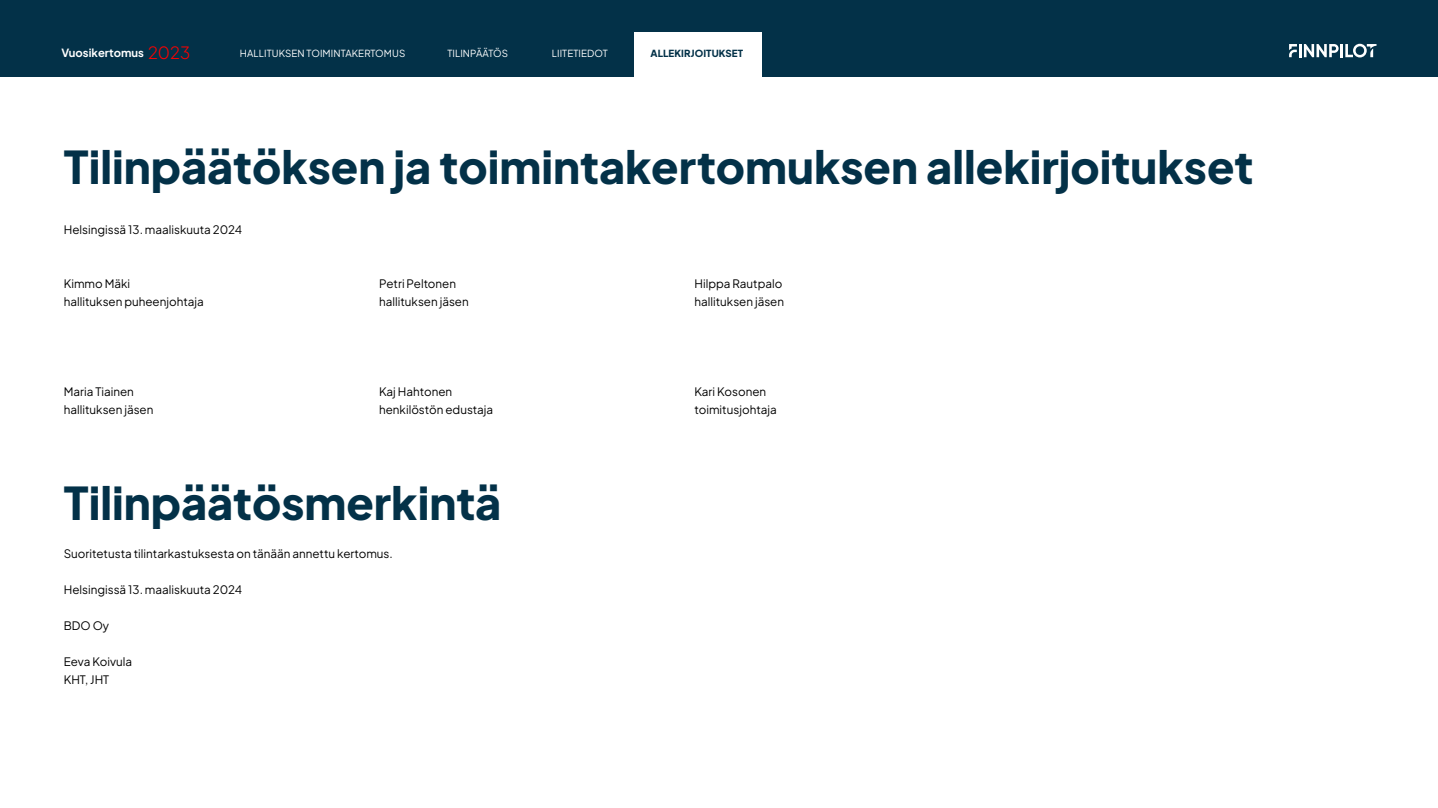
<style>
.page{position:relative;width:1438px;height:808px;background:#fff}
.page>*{position:absolute;margin:0;border:0;box-sizing:border-box;transform-origin:0 0}
.H2_tp_black{font:800 45px "Plus Jakarta Sans";color:#033148}
.base{font:11.7px/18px "Plus Jakarta Sans";color:#000}
.t1{font:700 11.25px "Plus Jakarta Sans";color:#fff}
.t2{font:9.75px "Plus Jakarta Sans";letter-spacing:.01em;color:#fff}
.t3{font:800 9.75px "Plus Jakarta Sans";letter-spacing:.01em;color:#033148}
.s1{font-weight:400;font-size:16.8px;color:#f00}
</style>
<div class="page">
<div style="left:0;top:0;width:1437px;height:76px;background:#033148"></div>
<svg style="left:1289px;top:44px;width:87px;height:13px"></svg>
<div style="left:634px;top:32px;width:127px;height:49px;background:#fff"></div>
<p class="t1" style="left:61px;top:44px;width:130px">Vuosikertomus <span class="s1">2023</span></p>
<p class="t2" style="left:240px;top:45px;width:167px">HALLITUKSEN TOIMINTAKERTOMUS</p>
<p class="t2" style="left:447px;top:45px;width:62px">TILINPÄÄTÖS</p>
<p class="t2" style="left:552px;top:45px;width:58px">LIITETIEDOT</p>
<p class="t3" style="left:650px;top:45px;width:94px">ALLEKIRJOITUKSET</p>
<p class="H2_tp_black" style="left:64px;top:130px;width:1191px">Tilinpäätöksen ja toimintakertomuksen allekirjoitukset</p>
<p class="base" style="left:64px;top:219px;width:180px">Helsingissä 13. maaliskuuta 2024</p>
<p class="base" style="left:64px;top:273px;width:141px">Kimmo Mäki<br>hallituksen puheenjohtaja</p>
<p class="base" style="left:379px;top:273px;width:91px">Petri Peltonen hallituksen jäsen</p>
<p class="base" style="left:694px;top:273px;width:91px">Hilppa Rautpalo hallituksen jäsen</p>
<p class="base" style="left:64px;top:381px;width:91px">Maria Tiainen hallituksen jäsen</p>
<p class="base" style="left:379px;top:381px;width:116px">Kaj Hahtonen henkilöstön edustaja</p>
<p class="base" style="left:694px;top:381px;width:84px">Kari Kosonen toimitusjohtaja</p>
<p class="H2_tp_black" style="left:64px;top:466px;width:439px">Tilinpäätösmerkintä</p>
<p class="base" style="left:64px;top:543px;width:330px">Suoritetusta tilintarkastuksesta on tänään annettu kertomus.</p>
<p class="base" style="left:64px;top:579px;width:180px">Helsingissä 13. maaliskuuta 2024</p>
<p class="base" style="left:64px;top:615px;width:47px">BDO Oy</p>
<p class="base" style="left:64px;top:651px;width:70px">Eeva Koivula<br>KHT, JHT</p>
</div>
